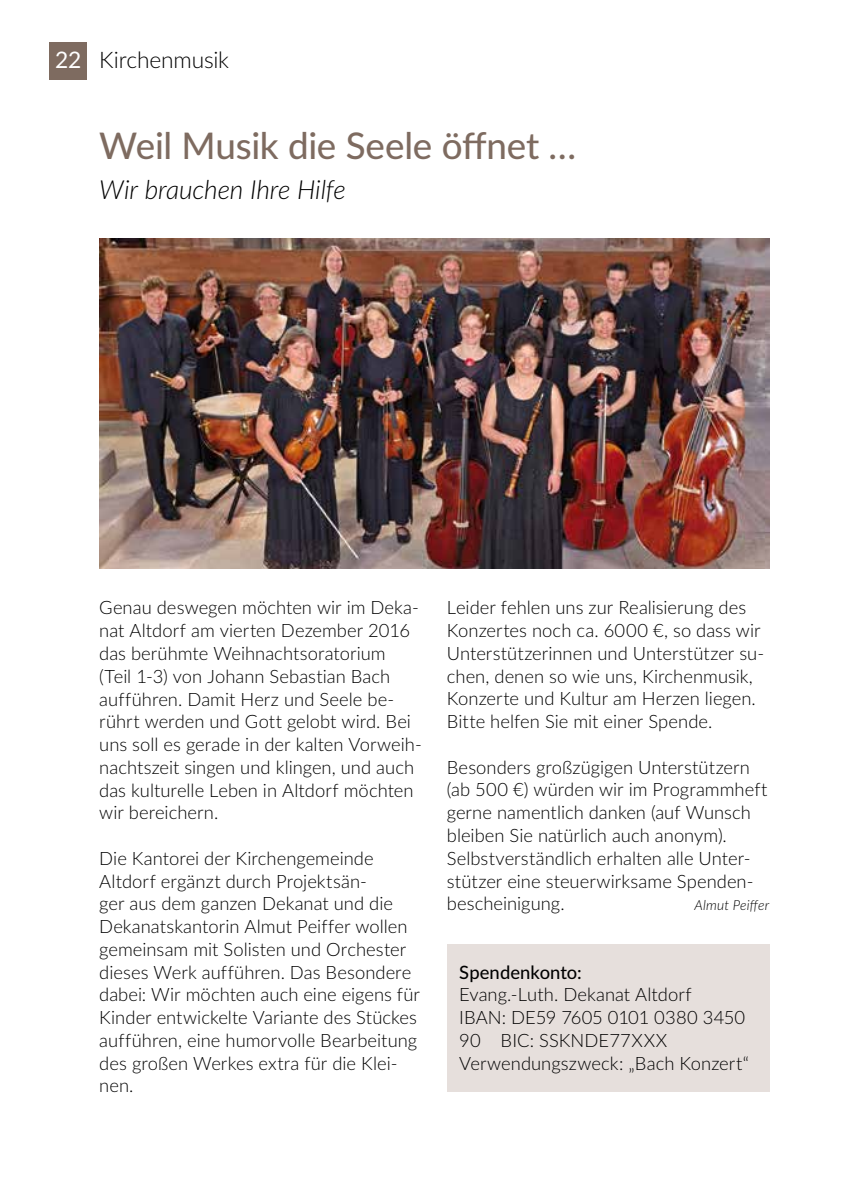
<style>
.page{position:relative;width:844px;height:1191px;background:#fff}
.page>*{position:absolute;margin:0;border:0;box-sizing:border-box;transform-origin:0 0}
.t1{font:500 36.75px "Lato";letter-spacing:-.01em;color:#7e6b60}
.t2{font:italic 300 26.25px "Lato";letter-spacing:-.005em;color:#000}
.t3{font:300 22.75px "Lato";letter-spacing:-.01em;color:#000}
.t4{font:300 18.38px/22.8px "Lato";color:#000}
.t5{font:500 18.38px "Lato";letter-spacing:.005em;color:#000}
.t6{font:italic 300 13.83px "Lato";letter-spacing:.015em;color:#000}
.s1{font-weight:400;color:#fff}
</style>
<div class="page">
<div style="left:50px;top:42px;width:37px;height:37px;background:#7e6b60"></div>
<div style="left:446px;top:944px;width:323px;height:148px;background:#e6dfdc"></div>
<img style="left:99px;top:239px;width:670px;height:330px">
<p class="t3" style="left:55px;top:44px;width:175px"><span class="s1">22</span> Kirchenmusik</p>
<h1 class="t1" style="left:99px;top:119px;width:478px">Weil Musik die Seele öffnet …</h1>
<h2 class="t2" style="left:99px;top:171px;width:248px">Wir brauchen Ihre Hilfe</h2>
<p class="t4" style="left:99px;top:596px;width:324px">Genau deswegen möchten wir im Deka&shy;nat Altdorf am vierten Dezember 2016 das berühmte Weihnachtsoratorium (Teil 1-3) von Johann Sebastian Bach aufführen. Damit Herz und Seele be&shy;rührt werden und Gott gelobt wird. Bei uns soll es gerade in der kalten Vorweih&shy;nachtszeit singen und klingen, und auch das kulturelle Leben in Altdorf möchten wir bereichern.</p>
<p class="t4" style="left:99px;top:846px;width:322px">Die Kantorei der Kirchengemeinde Altdorf ergänzt durch Projektsän-<br>ger aus dem ganzen Dekanat und die Dekanatskantorin Almut Peiffer wollen gemeinsam mit Solisten und Orchester dieses Werk aufführen. Das Besondere dabei: Wir möchten auch eine eigens für Kinder entwickelte Variante des Stückes aufführen, eine humorvolle Bearbeitung des großen Werkes extra für die Klei&shy;nen.</p>
<p class="t4" style="left:446px;top:596px;width:319px">Leider fehlen uns zur Realisierung des Konzertes noch ca. 6000 €, so dass wir Unterstützerinnen und Unterstützer su&shy;chen, denen so wie uns, Kirchenmusik, Konzerte und Kultur am Herzen liegen.<br>Bitte helfen Sie mit einer Spende.</p>
<p class="t4" style="left:446px;top:755px;width:322px">Besonders großzügigen Unterstützern (ab 500 €) würden wir im Programmheft gerne namentlich danken (auf Wunsch bleiben Sie natürlich auch anonym).<br>Selbstverständlich erhalten alle Unter&shy;stützer eine steuerwirksame Spenden&shy;bescheinigung.</p>
<p class="t6" style="left:694px;top:895px;width:76px">Almut Peiffer</p>
<p class="t5" style="left:459px;top:958px;width:124px">Spendenkonto:</p>
<p class="t4" style="left:459px;top:982px;width:291px">Evang.-Luth. Dekanat Altdorf<br>IBAN: DE59 7605 0101 0380 3450<br>90 BIC: SSKNDE77XXX<br>Verwendungszweck: „Bach Konzert“</p>
</div>
